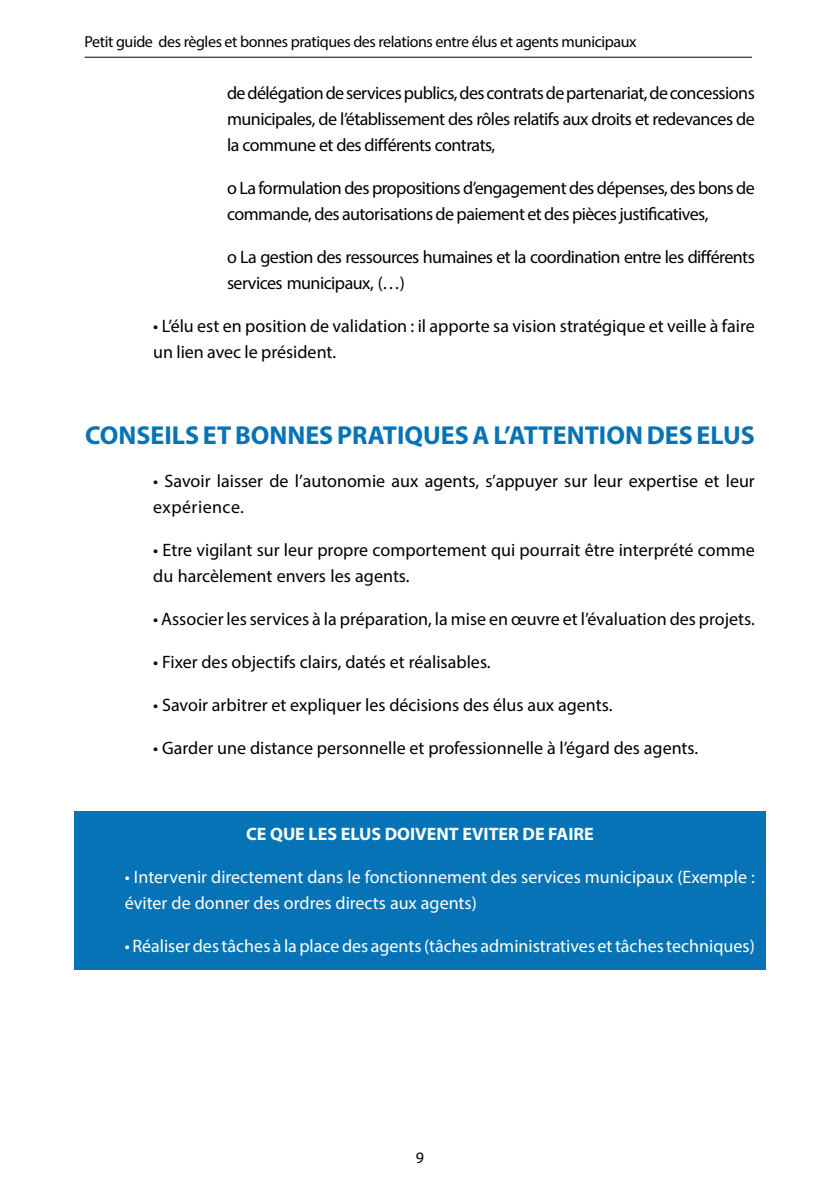
<style>
.page{position:relative;width:840px;height:1191px;background:#fff}
.page>*{position:absolute;margin:0;border:0;box-sizing:border-box;transform-origin:0 0}
.t1{font:700 26px "Myriad Pro";color:#0573b5}
.t2{font:18px/26px "Myriad Pro";color:#000}
.t3{font:18px/26px "Myriad Pro";letter-spacing:-.03em;color:#000}
.t4{font:18px/26px "Myriad Pro";color:#fff}
.t5{font:700 18px "Myriad Pro";color:#fff}
.t6{font:16px "Myriad Pro";letter-spacing:-.025em;color:#000}
</style>
<div class="page">
<hr style="left:84px;top:57px;width:667px;height:1px;background:#000">
<div style="left:74px;top:811px;width:691px;height:158px;background:#0573b5"></div>
<p class="t6" style="left:84px;top:32px;width:553px">Petit guide des règles et bonnes pratiques des relations entre élus et agents municipaux</p>
<p class="t2" style="left:227px;top:79px;width:529px;text-align:justify">de délégation de services publics, des contrats de partenariat, de concessions municipales, de l’établissement des rôles relatifs aux droits et redevances de la commune et des différents contrats,</p>
<p class="t3" style="left:227px;top:174px;width:529px">o La formulation des propositions d’engagement des dépenses, des bons de commande, des autorisations de paiement et des pièces justificatives,</p>
<p class="t3" style="left:227px;top:243px;width:529px">o La gestion des ressources humaines et la coordination entre les différents services municipaux, (…)</p>
<p class="t2" style="left:153px;top:312px;width:602px">• L’élu est en position de validation : il apporte sa vision stratégique et veille à faire un lien avec le président.</p>
<h1 class="t1" style="left:85px;top:418px;width:670px">CONSEILS ET BONNES PRATIQUES A L’ATTENTION DES ELUS</h1>
<p class="t2" style="left:153px;top:467px;width:602px">• Savoir laisser de l’autonomie aux agents, s’appuyer sur leur expertise et leur expérience.</p>
<p class="t2" style="left:153px;top:536px;width:602px">• Etre vigilant sur leur propre comportement qui pourrait être interprété comme du harcèlement envers les agents.</p>
<p class="t2" style="left:153px;top:605px;width:602px">• Associer les services à la préparation, la mise en œuvre et l’évaluation des projets.</p>
<p class="t2" style="left:153px;top:648px;width:339px">• Fixer des objectifs clairs, datés et réalisables.</p>
<p class="t2" style="left:153px;top:691px;width:460px">• Savoir arbitrer et expliquer les décisions des élus aux agents.</p>
<p class="t2" style="left:153px;top:734px;width:546px">• Garder une distance personnelle et professionnelle à l’égard des agents.</p>
<p class="t5" style="left:246px;top:822px;width:37px">CE QUE</p>
<p class="t5" style="left:308px;top:822px;width:10px">LES</p>
<p class="t5" style="left:340px;top:822px;width:11px">ELUS</p>
<p class="t5" style="left:384px;top:822px;width:54px">DOIVENT</p>
<p class="t5" style="left:462px;top:822px;width:31px">EVITER</p>
<p class="t5" style="left:522px;top:822px;width:36px">DE FAIRE</p>
<p class="t4" style="left:125px;top:863px;width:631px">• Intervenir directement dans le fonctionnement des services municipaux (Exemple : éviter de donner des ordres directs aux agents)</p>
<p class="t4" style="left:125px;top:932px;width:631px">• Réaliser des tâches à la place des agents (tâches administratives et tâches techniques)</p>
<p class="t6" style="left:415px;top:1148px;width:10px">9</p>
</div>
